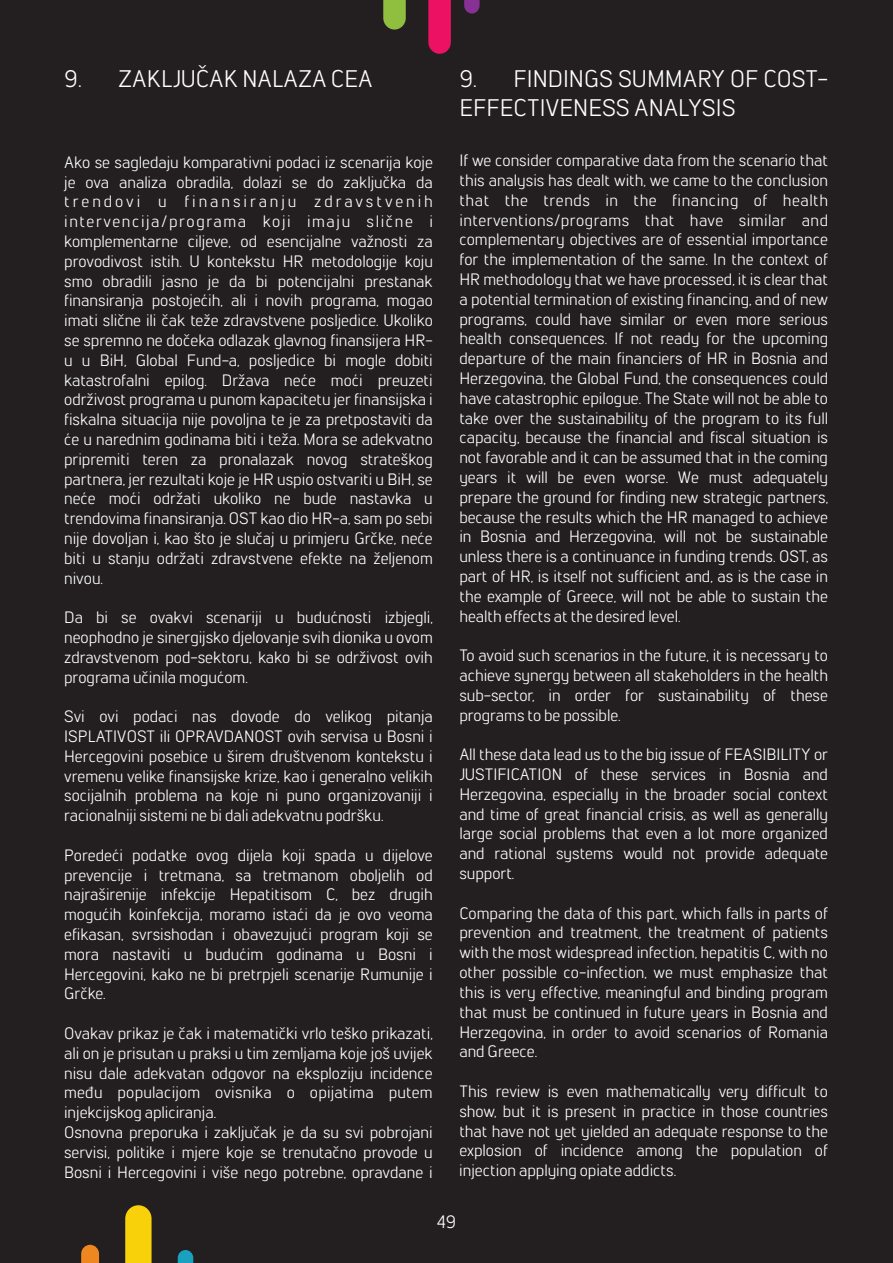
<style>
.page{position:relative;width:893px;height:1263px;background:#231f20}
.page>*{position:absolute;margin:0;border:0;box-sizing:border-box;transform-origin:0 0}
.t1{font:24px/28.8px "Lintel";color:#fff}
.t2{font:18px "Lintel";color:#fff}
.t3{font:16.5px/19.8px "Lintel";color:#fff;text-align:justify}
</style>
<div class="page">
<svg style="left:383px;top:0;width:23px;height:30px"></svg>
<svg style="left:428px;top:0;width:23px;height:54px"></svg>
<svg style="left:464px;top:0;width:16px;height:14px"></svg>
<svg style="left:125px;top:1205px;width:27px;height:58px;background:#e7c20c"></svg>
<svg style="left:178px;top:1250px;width:15px;height:13px"></svg>
<svg style="left:81px;top:1245px;width:18px;height:18px"></svg>
<h1 class="t1" style="left:64px;top:66px;width:310px">9. ZAKLJUČAK NALAZA CEA</h1>
<p class="t3" style="left:64px;top:154px;width:370px">Ako se sagledaju komparativni podaci iz scenarija koje je ova analiza obradila, dolazi se do zaključka da trendovi u finansiranju zdravstvenih intervencija/programa koji imaju slične i komplementarne ciljeve, od esencijalne važnosti za provodivost istih. U kontekstu HR metodologije koju smo obradili jasno je da bi potencijalni prestanak finansiranja postojećih, ali i novih programa, mogao imati slične ili čak teže zdravstvene posljedice. Ukoliko se spremno ne dočeka odlazak glavnog finansijera HR&shy;u u BiH, Global Fund-a, posljedice bi mogle dobiti katastrofalni epilog. Država neće moći preuzeti održivost programa u punom kapacitetu jer finansijska i fiskalna situacija nije povoljna te je za pretpostaviti da će u narednim godinama biti i teža. Mora se adekvatno pripremiti teren za pronalazak novog strateškog partnera, jer rezultati koje je HR uspio ostvariti u BiH, se neće moći održati ukoliko ne bude nastavka u trendovima finansiranja. OST kao dio HR-a, sam po sebi nije dovoljan i, kao što je slučaj u primjeru Grčke, neće biti u stanju održati zdravstvene efekte na željenom nivou.</p>
<p class="t3" style="left:64px;top:609px;width:370px">Da bi se ovakvi scenariji u budućnosti izbjegli, neophodno je sinergijsko djelovanje svih dionika u ovom zdravstvenom pod-sektoru, kako bi se održivost ovih programa učinila mogućom.</p>
<p class="t3" style="left:64px;top:708px;width:370px">Svi ovi podaci nas dovode do velikog pitanja ISPLATIVOST ili OPRAVDANOST ovih servisa u Bosni i Hercegovini posebice u širem društvenom kontekstu i vremenu velike finansijske krize, kao i generalno velikih socijalnih problema na koje ni puno organizovaniji i racionalniji sistemi ne bi dali adekvatnu podršku.</p>
<p class="t3" style="left:64px;top:847px;width:370px">Poredeći podatke ovog dijela koji spada u dijelove prevencije i tretmana, sa tretmanom oboljelih od najraširenije infekcije Hepatitisom C, bez drugih mogućih koinfekcija, moramo istaći da je ovo veoma efikasan, svrsishodan i obavezujući program koji se mora nastaviti u budućim godinama u Bosni i Hercegovini, kako ne bi pretrpjeli scenarije Rumunije i Grčke.</p>
<p class="t3" style="left:64px;top:1025px;width:370px;text-align:left">Ovakav prikaz je čak i matematički vrlo teško prikazati, ali on je prisutan u praksi u tim zemljama koje još uvijek nisu dale adekvatan odgovor na eksploziju incidence među populacijom ovisnika o opijatima putem injekcijskog apliciranja.<br>Osnovna preporuka i zaključak je da su svi pobrojani servisi, politike i mjere koje se trenutačno provode u Bosni i Hercegovini i više nego potrebne, opravdane i</p>
<h1 class="t1" style="left:459px;top:67px;width:370px">9. FINDINGS SUMMARY OF COST-<br>EFFECTIVENESS ANALYSIS</h1>
<p class="t3" style="left:459px;top:152px;width:370px">If we consider comparative data from the scenario that this analysis has dealt with, we came to the conclusion that the trends in the financing of health interventions/programs that have similar and complementary objectives are of essential importance for the implementation of the same. In the context of HR methodology that we have processed, it is clear that a potential termination of existing financing, and of new programs, could have similar or even more serious health consequences. If not ready for the upcoming departure of the main financiers of HR in Bosnia and Herzegovina, the Global Fund, the consequences could have catastrophic epilogue. The State will not be able to take over the sustainability of the program to its full capacity, because the financial and fiscal situation is not favorable and it can be assumed that in the coming years it will be even worse. We must adequately prepare the ground for finding new strategic partners, because the results which the HR managed to achieve in Bosnia and Herzegovina, will not be sustainable unless there is a continuance in funding trends. OST, as part of HR, is itself not sufficient and, as is the case in the example of Greece, will not be able to sustain the health effects at the desired level.</p>
<p class="t3" style="left:459px;top:647px;width:370px">To avoid such scenarios in the future, it is necessary to achieve synergy between all stakeholders in the health sub-sector, in order for sustainability of these programs to be possible.</p>
<p class="t3" style="left:459px;top:746px;width:370px">All these data lead us to the big issue of FEASIBILITY or JUSTIFICATION of these services in Bosnia and Herzegovina, especially in the broader social context and time of great financial crisis, as well as generally large social problems that even a lot more organized and rational systems would not provide adequate support.</p>
<p class="t3" style="left:459px;top:905px;width:370px">Comparing the data of this part, which falls in parts of prevention and treatment, the treatment of patients with the most widespread infection, hepatitis C, with no other possible co-infection, we must emphasize that this is very effective, meaningful and binding program that must be continued in future years in Bosnia and Herzegovina, in order to avoid scenarios of Romania and Greece.</p>
<p class="t3" style="left:459px;top:1083px;width:370px">This review is even mathematically very difficult to show, but it is present in practice in those countries that have not yet yielded an adequate response to the explosion of incidence among the population of injection applying opiate addicts.</p>
<p class="t2" style="left:437px;top:1214px;width:21px">49</p>
</div>
